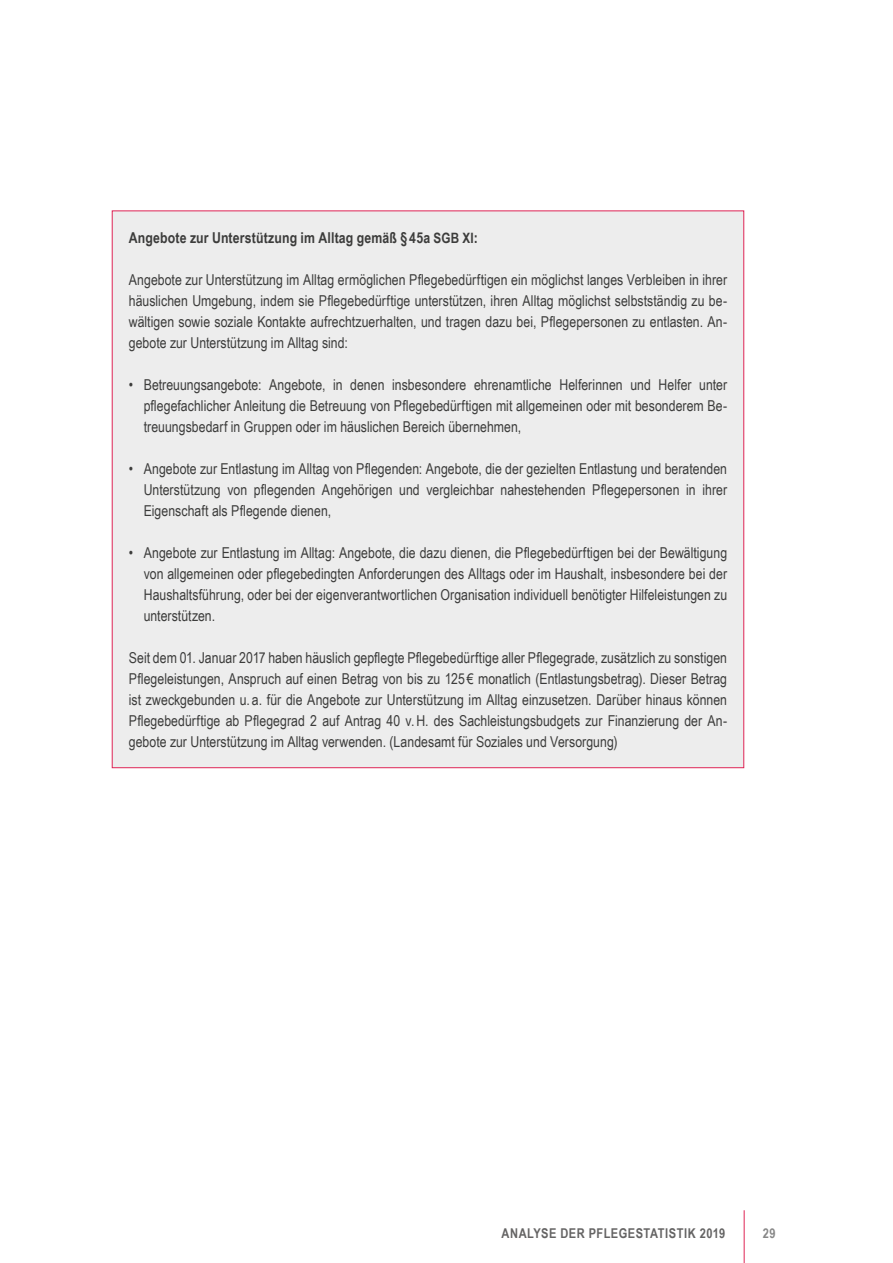
<style>
.page{position:relative;width:893px;height:1263px;background:#fff}
.page>*{position:absolute;margin:0;border:0;box-sizing:border-box;transform-origin:0 0}
.em{font:15px/21px "Arial Narrow";color:#3c3c3b;text-align:justify}
.em-2{font:700 15px "Arial Narrow";letter-spacing:.01em;color:#3c3c3b}
.t1{font:700 13.5px "Arial Narrow";letter-spacing:.035em;color:#646363}
.t2{font:700 13.5px "Arial Narrow";color:#878787}
.s1{font-size:14.25px}
</style>
<div class="page">
<hr style="left:744px;top:1210px;width:1px;height:53px;background:#df2455">
<div style="left:112px;top:210px;width:632px;height:558px;background:#ededed;border:1px solid #df2455"></div>
<p class="em-2" style="left:129px;top:226px;width:351px">Angebote zur Unterstützung im Alltag gemäß § 45a <span class="s1">SGB XI</span>:</p>
<p class="em" style="left:129px;top:269px;width:600px">Angebote zur Unterstützung im Alltag ermöglichen Pflegebedürftigen ein möglichst langes Verbleiben in ihrer häuslichen Umgebung, indem sie Pflegebedürftige unterstützen, ihren Alltag möglichst selbstständig zu be&shy;wältigen sowie soziale Kontakte aufrechtzuerhalten, und tragen dazu bei, Pflegepersonen zu entlasten. An&shy;gebote zur Unterstützung im Alltag sind:</p>
<p class="em" style="left:144px;top:374px;width:585px;text-indent:-15px">• Betreuungsangebote: Angebote, in denen insbesondere ehrenamtliche Helferinnen und Helfer unter pflegefachlicher Anleitung die Betreuung von Pflegebedürftigen mit allgemeinen oder mit besonderem Be&shy;treuungsbedarf in Gruppen oder im häuslichen Bereich übernehmen,</p>
<p class="em" style="left:144px;top:458px;width:585px;text-indent:-15px">• Angebote zur Entlastung im Alltag von Pflegenden: Angebote, die der gezielten Entlastung und beratenden Unterstützung von pflegenden Angehörigen und vergleichbar nahestehenden Pflegepersonen in ihrer Eigenschaft als Pflegende dienen,</p>
<p class="em" style="left:144px;top:542px;width:585px;text-indent:-15px">• Angebote zur Entlastung im Alltag: Angebote, die dazu dienen, die Pflegebedürftigen bei der Bewältigung von allgemeinen oder pflegebedingten Anforderungen des Alltags oder im Haushalt, insbesondere bei der Haushaltsführung, oder bei der eigenverantwortlichen Organisation individuell benötigter Hilfeleistungen zu unterstützen.</p>
<p class="em" style="left:129px;top:647px;width:600px">Seit dem 01. Januar 2017 haben häuslich gepflegte Pflegebedürftige aller Pflegegrade, zusätzlich zu sonstigen Pflegeleistungen, Anspruch auf einen Betrag von bis zu 125 € monatlich (Entlastungsbetrag). Dieser Betrag ist zweckgebunden u. a. für die Angebote zur Unterstützung im Alltag einzusetzen. Darüber hinaus können Pflegebedürftige ab Pflegegrad 2 auf Antrag 40 v.H. des Sachleistungsbudgets zur Finanzierung der An&shy;gebote zur Unterstützung im Alltag verwenden. (Landesamt für Soziales und Versorgung)</p>
<p class="t1" style="left:501px;top:1223px;width:225px">ANALYSE DER PFLEGESTATISTIK 2019</p>
<p class="t2" style="left:763px;top:1223px;width:14px">29</p>
</div>
